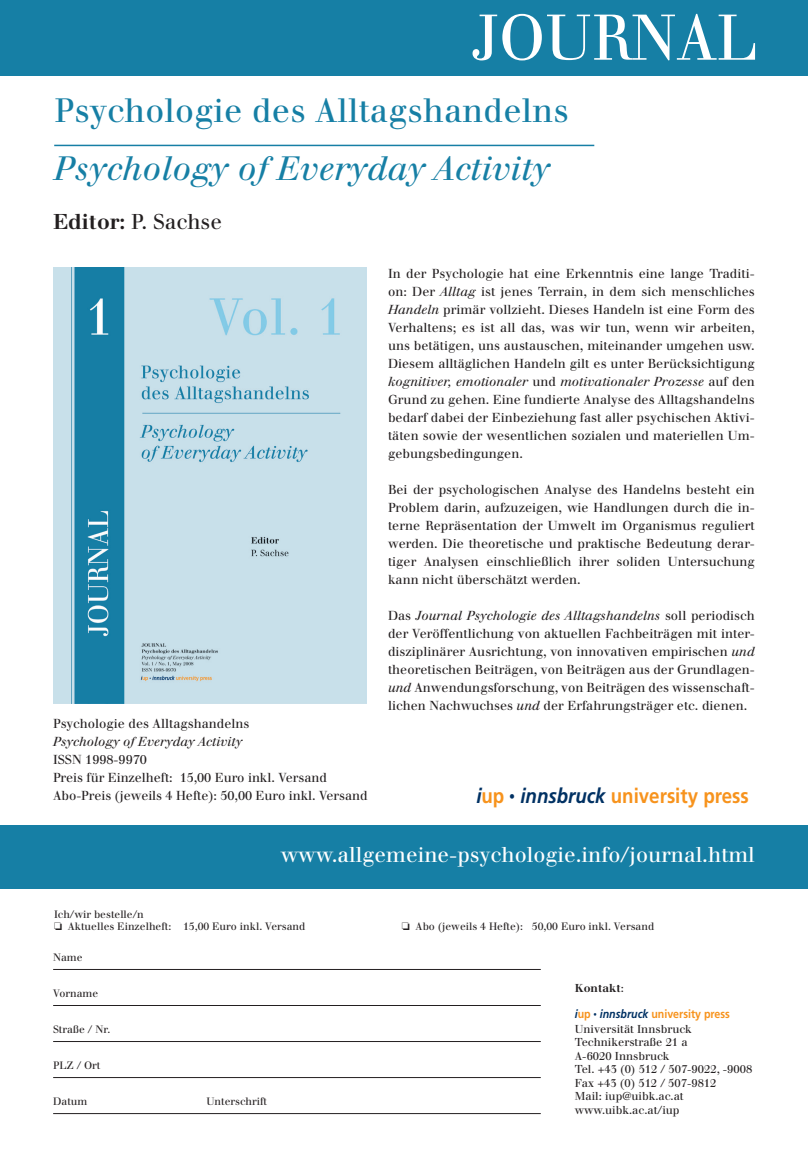
<style>
.page{position:relative;width:808px;height:1149px;background:#fff}
.page>*{position:absolute;margin:0;border:0;box-sizing:border-box;transform-origin:0 0}
.t1{font:63px "Walbaum";color:#fff;scale:.95 1}
.t2{font:33px "Walbaum";letter-spacing:.005em;color:#167fa5}
.t3{font:italic 33px "Walbaum";letter-spacing:.005em;color:#167fa5}
.t4{font:21px "Walbaum";color:#fff}
.t5{font:21px "Walbaum";color:#231f20}
.t6{font:700 20.85px "Frutiger";color:#f7931d;scale:.9 1}
.t7{font:12.75px/18px "Walbaum";color:#231f20;text-align:justify}
.t8{font:italic 12.75px "Walbaum";color:#231f20}
.t9{font:700 11.85px "Frutiger";color:#f7931d;scale:.9 1}
.t10{font:11.25px/13.5px "Walbaum";color:#231f20}
.t11{font:700 11.25px "Walbaum";color:#231f20}
.t12{font:10.5px/12.6px "Walbaum";color:#231f20}
.s1{font-weight:700}
.s2{font-style:italic}
.s3{font-style:italic;color:#003163}
.s4{font-size:13.35px;color:#003163}
.s5{font-weight:400}
.s6{font-size:7.5px;color:#003163}
</style>
<div class="page">
<hr style="left:54px;top:145px;width:540px;height:1px;background:#167fa5">
<div style="left:0;top:0;width:808px;height:75px;background:#167fa5"></div>
<img style="left:53px;top:267px;width:314px;height:436px">
<div style="left:0;top:825px;width:808px;height:64px;background:#167fa5"></div>
<hr style="left:53px;top:968px;width:488px;height:1px;background:#231f20">
<hr style="left:53px;top:1004px;width:488px;height:1px;background:#231f20">
<hr style="left:53px;top:1040px;width:488px;height:1px;background:#231f20">
<hr style="left:53px;top:1076px;width:488px;height:1px;background:#231f20">
<hr style="left:53px;top:1112px;width:488px;height:1px;background:#231f20">
<h1 class="t1" style="left:471px;top:0;width:302px">JOURNAL</h1>
<h2 class="t2" style="left:55px;top:90px;width:516px">Psychologie des Alltagshandelns</h2>
<h2 class="t3" style="left:54px;top:148px;width:497px">Psychology of Everyday Activity</h2>
<h3 class="t5" style="left:53px;top:209px;width:170px"><span class="s1">Editor:</span> P. Sachse</h3>
<p class="t7" style="left:53px;top:714px;width:198px">Psychologie des Alltagshandelns</p>
<p class="t8" style="left:53px;top:733px;width:191px">Psychology of Everyday Activity</p>
<p class="t7" style="left:53px;top:750px;width:316px;text-align:left">ISSN 1998-9970<br>Preis für Einzelheft: 15,00 Euro inkl. Versand<br>Abo-Preis (jeweils 4 Hefte): 50,00 Euro inkl. Versand</p>
<p class="t7" style="left:388px;top:264px;width:368px">In der Psychologie hat eine Erkenntnis eine lange Traditi&shy;on: Der <span class="s2">Alltag</span> ist jenes Terrain, in dem sich menschliches <span class="s2">Handeln</span> primär vollzieht. Dieses Handeln ist eine Form des Verhaltens; es ist all das, was wir tun, wenn wir arbeiten, uns betätigen, uns austauschen, miteinander umgehen usw.<br>Diesem alltäglichen Handeln gilt es unter Berücksichtigung <span class="s2">kognitiver, emotionaler</span> und <span class="s2">motivationaler Prozesse</span> auf den Grund zu gehen. Eine fundierte Analyse des Alltagshandelns bedarf dabei der Einbeziehung fast aller psychischen Aktivi&shy;täten sowie der wesentlichen sozialen und materiellen Um&shy;gebungsbedingungen.</p>
<p class="t7" style="left:388px;top:480px;width:368px">Bei der psychologischen Analyse des Handelns besteht ein Problem darin, aufzuzeigen, wie Handlungen durch die in&shy;terne Repräsentation der Umwelt im Organismus reguliert werden. Die theoretische und praktische Bedeutung derar&shy;tiger Analysen einschließlich ihrer soliden Untersuchung kann nicht überschätzt werden.</p>
<p class="t7" style="left:388px;top:606px;width:368px">Das <span class="s2">Journal Psychologie des Alltagshandelns</span> soll periodisch der Veröffentlichung von aktuellen Fachbeiträgen mit inter&shy;disziplinärer Ausrichtung, von innovativen empirischen <span class="s2">und </span>theoretischen Beiträgen, von Beiträgen aus der Grundlagen&shy;<span class="s2">und</span> Anwendungsforschung, von Beiträgen des wissenschaft&shy;lichen Nachwuchses <span class="s2">und</span> der Erfahrungsträger etc. dienen.</p>
<h3 class="t6" style="left:476px;top:783px;width:304px"><span class="s3">i</span>up <span class="s4">•</span> <span class="s3">innsbruck</span> university press</h3>
<h3 class="t4" style="left:281px;top:841px;width:475px">www.allgemeine-psychologie.info/journal.html</h3>
<p class="t12" style="left:54px;top:907px;width:253px">Ich/wir bestelle/n<br>❏ Aktuelles Einzelheft: 15,00 Euro inkl. Versand</p>
<p class="t12" style="left:53px;top:950px;width:31px">Name</p>
<p class="t12" style="left:53px;top:986px;width:47px">Vorname</p>
<p class="t12" style="left:53px;top:1022px;width:59px">Straße / Nr.</p>
<p class="t12" style="left:53px;top:1058px;width:49px">PLZ / Ort</p>
<p class="t12" style="left:53px;top:1094px;width:36px">Datum</p>
<p class="t12" style="left:206px;top:1094px;width:62px">Unterschrift</p>
<p class="t12" style="left:402px;top:919px;width:254px">❏ Abo (jeweils 4 Hefte): 50,00 Euro inkl. Versand</p>
<p class="t11" style="left:575px;top:981px;width:51px">Kontakt<span class="s5">:</span></p>
<p class="t10" style="left:575px;top:1021px;width:179px">Universität Innsbruck<br>Technikerstraße 21 a<br>A-6020 Innsbruck<br>Tel. +43 (0) 512 / 507-9022, -9008<br>Fax +43 (0) 512 / 507-9812<br>Mail: iup@uibk.ac.at www.uibk.ac.at/iup</p>
<p class="t9" style="left:575px;top:1006px;width:174px"><span class="s3">i</span>up <span class="s6">•</span> <span class="s3">innsbruck</span> university press</p>
</div>
